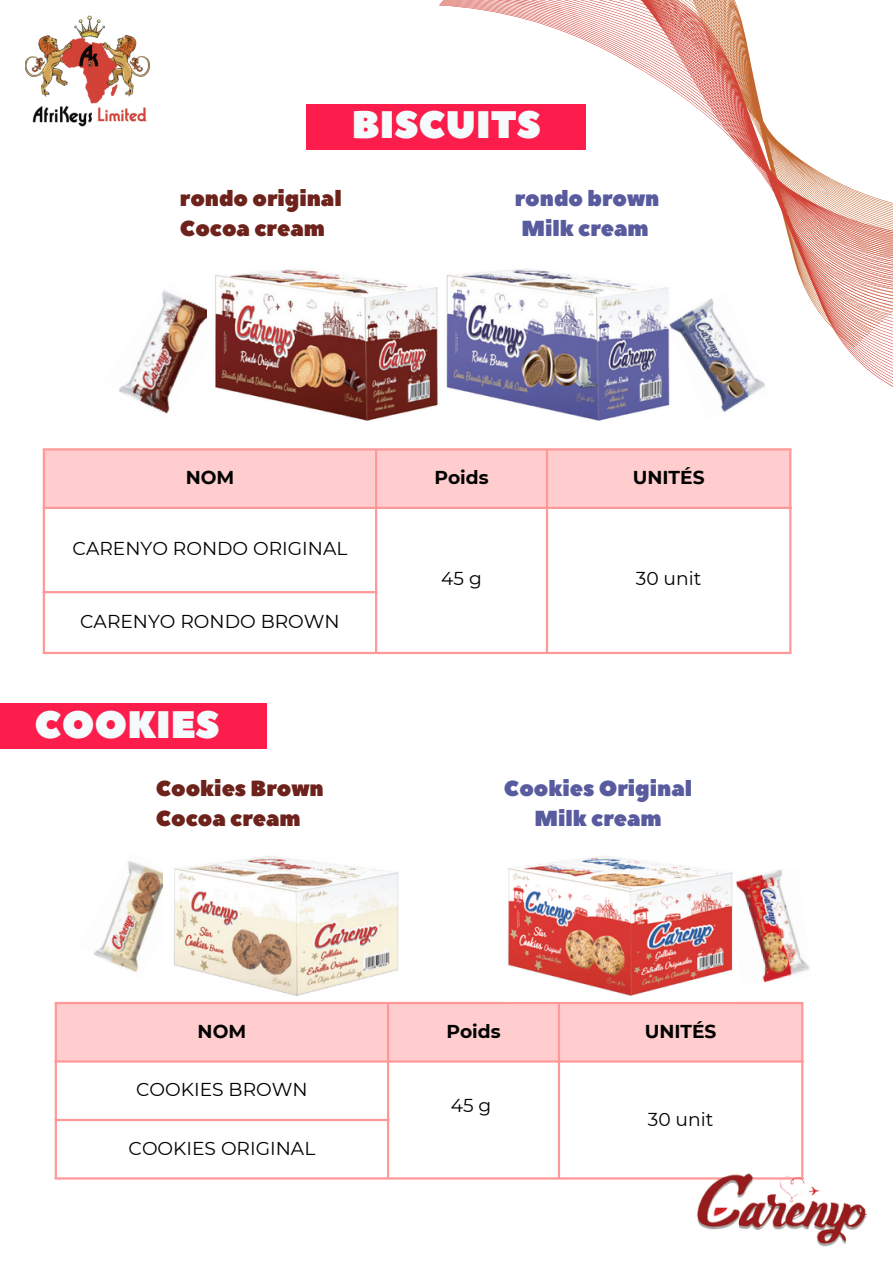
<style>
.page{position:relative;width:893px;height:1264px;background:#fff}
.page>*{position:absolute;margin:0;border:0;box-sizing:border-box;transform-origin:0 0}
.t1{font:38.25px "Peace Sans";color:#f5fafc}
.t2{font:21.75px "Peace Sans";color:#6e221c}
.t3{font:21.75px "Peace Sans";color:#595b9f}
.t4{font:18.6px "Montserrat";color:#000}
.t5{font:700 18.6px "Montserrat";color:#000}
</style>
<div class="page">
<img style="left:118px;top:290px;width:89px;height:124px">
<img style="left:215px;top:269px;width:449px;height:152px">
<img style="left:664px;top:394px;width:89px;height:18px">
<div style="left:45px;top:450px;width:744px;height:57px;background:#ffcdcd"></div>
<hr style="left:43px;top:450px;width:2px;height:202px;background:#f99">
<hr style="left:375px;top:450px;width:2px;height:202px;background:#f99">
<hr style="left:546px;top:450px;width:2px;height:202px;background:#f99">
<hr style="left:789px;top:450px;width:2px;height:202px;background:#f99">
<hr style="left:43px;top:448px;width:748px;height:2px;background:#f99">
<hr style="left:43px;top:507px;width:748px;height:2px;background:#f99">
<hr style="left:43px;top:591px;width:334px;height:2px;background:#f99">
<hr style="left:43px;top:652px;width:748px;height:2px;background:#f99">
<img style="left:94px;top:860px;width:69px;height:112px">
<img style="left:174px;top:856px;width:225px;height:140px">
<img style="left:736px;top:870px;width:74px;height:113px">
<div style="left:57px;top:1004px;width:744px;height:56px;background:#ffcdcd"></div>
<hr style="left:55px;top:1004px;width:2px;height:173px;background:#f99">
<hr style="left:387px;top:1004px;width:2px;height:173px;background:#f99">
<hr style="left:558px;top:1004px;width:2px;height:173px;background:#f99">
<hr style="left:801px;top:1004px;width:2px;height:173px;background:#f99">
<hr style="left:55px;top:1001px;width:748px;height:3px;background:#f99">
<hr style="left:55px;top:1060px;width:748px;height:2px;background:#f99">
<hr style="left:55px;top:1118px;width:334px;height:3px;background:#f99">
<hr style="left:55px;top:1177px;width:748px;height:2px;background:#f99">
<div style="left:307px;top:104px;width:279px;height:45px;background:#fd1d4c"></div>
<div style="left:0;top:703px;width:266px;height:45px;background:#fd1d4c"></div>
<img style="left:508px;top:856px;width:225px;height:140px">
<img style="left:25px;top:15px;width:125px;height:112px">
<img style="left:696px;top:1166px;width:171px;height:81px">
<svg style="left:427px;top:0;width:465px;height:394px"></svg>
<p class="t1" style="left:352px;top:100px;width:190px">BISCUITS</p>
<p class="t2" style="left:180px;top:184px;width:163px">rondo original</p>
<p class="t2" style="left:180px;top:214px;width:146px">Cocoa cream</p>
<p class="t3" style="left:515px;top:184px;width:146px">rondo brown</p>
<p class="t3" style="left:521px;top:214px;width:129px">Milk cream</p>
<p class="t5" style="left:186px;top:466px;width:50px">NOM</p>
<p class="t5" style="left:434px;top:466px;width:56px">Poids</p>
<p class="t5" style="left:632px;top:466px;width:73px">UNITÉS</p>
<p class="t4" style="left:73px;top:537px;width:276px">CARENYO RONDO ORIGINAL</p>
<p class="t4" style="left:80px;top:610px;width:261px">CARENYO RONDO BROWN</p>
<p class="t1" style="left:34px;top:699px;width:186px">COOKIES</p>
<p class="t2" style="left:156px;top:774px;width:169px">Cookies Brown</p>
<p class="t2" style="left:156px;top:804px;width:146px">Cocoa cream</p>
<p class="t4" style="left:441px;top:567px;width:42px">45 g</p>
<p class="t4" style="left:636px;top:567px;width:67px">30 unit</p>
<p class="t3" style="left:504px;top:774px;width:190px">Cookies Original</p>
<p class="t3" style="left:534px;top:804px;width:129px">Milk cream</p>
<p class="t5" style="left:198px;top:1019px;width:50px">NOM</p>
<p class="t5" style="left:446px;top:1019px;width:56px">Poids</p>
<p class="t5" style="left:644px;top:1019px;width:73px">UNITÉS</p>
<p class="t4" style="left:136px;top:1078px;width:173px">COOKIES BROWN</p>
<p class="t4" style="left:129px;top:1136px;width:188px">COOKIES ORIGINAL</p>
<p class="t4" style="left:451px;top:1094px;width:42px">45 g</p>
<p class="t4" style="left:647px;top:1107px;width:67px">30 unit</p>
</div>
